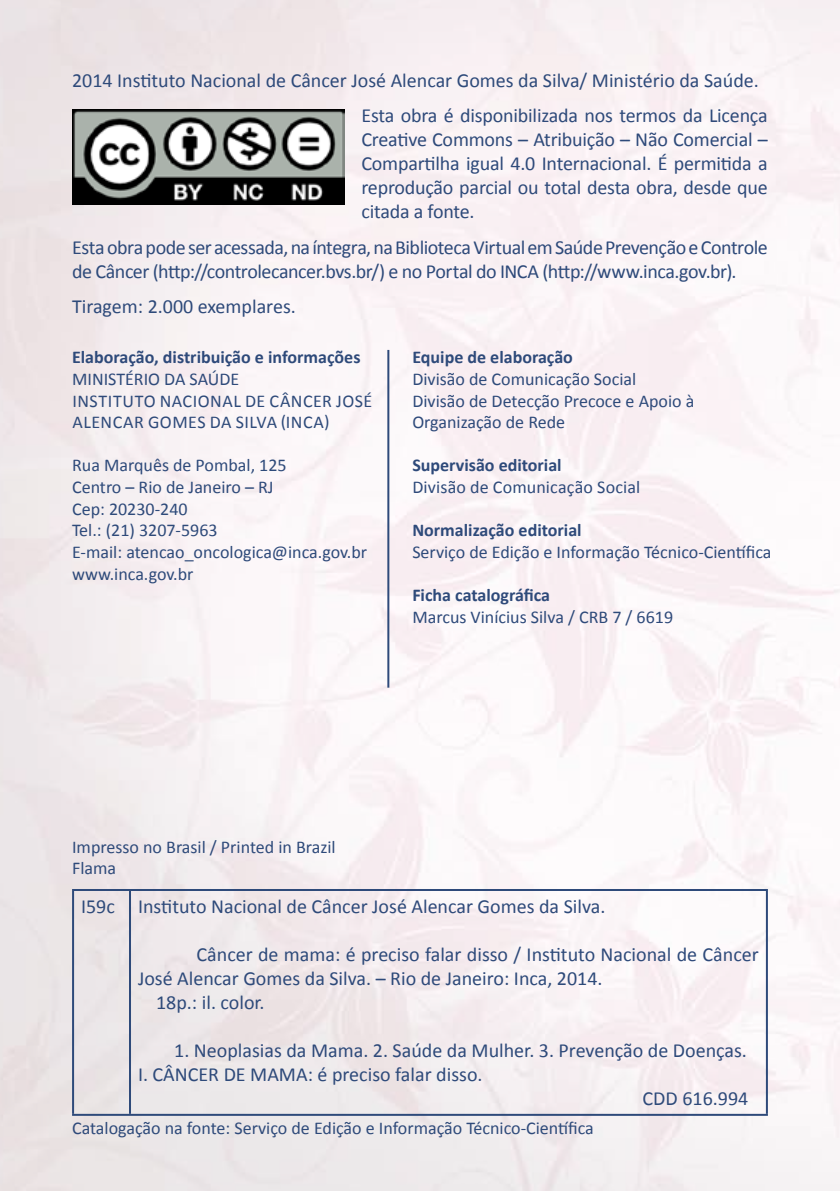
<style>
.page{position:relative;width:840px;height:1191px;background:#fff}
.page>*{position:absolute;margin:0;border:0;box-sizing:border-box;transform-origin:0 0}
.t1{font:20px/24px "Calibri";color:#2e4a7a}
.t2{font:20px/24px "Calibri";letter-spacing:-.025em;color:#2e4a7a}
.t3{font:18px/21.6px "Calibri";color:#2e4a7a}
.t4{font:700 18px "Calibri";color:#2e4a7a}
</style>
<div class="page">
<img style="left:0;top:0;width:839px;height:1191px">
<hr style="left:72px;top:889px;width:58px;height:2px;background:#2e4a7a">
<hr style="left:72px;top:891px;width:2px;height:222px;background:#2e4a7a">
<hr style="left:72px;top:1113px;width:58px;height:2px;background:#2e4a7a">
<hr style="left:130px;top:889px;width:637px;height:2px;background:#2e4a7a">
<hr style="left:129px;top:891px;width:2px;height:222px;background:#2e4a7a">
<hr style="left:765px;top:891px;width:2px;height:222px;background:#2e4a7a">
<hr style="left:130px;top:1113px;width:637px;height:2px;background:#2e4a7a">
<img style="left:72px;top:109px;width:272px;height:95px">
<hr style="left:387px;top:350px;width:2px;height:337px;background:#2e4a7a">
<p class="t1" style="left:361px;top:63px;width:407px;line-height:35.4px;text-indent:-289px">2014 Instituto Nacional de Câncer José Alencar Gomes da Silva/ Ministério da Saúde.<br>Esta obra é disponibilizada nos termos da Licença</p>
<p class="t1" style="left:361px;top:128px;width:407px;text-align:justify">Creative Commons – Atribuição – Não Comercial – Compartilha igual 4.0 Internacional. É permitida a reprodução parcial ou total desta obra, desde que citada a fonte.</p>
<p class="t2" style="left:72px;top:235px;width:697px">Esta obra pode ser acessada, na íntegra, na Biblioteca Virtual em Saúde Prevenção e Controle de Câncer (http://controlecancer.bvs.br/) e no Portal do INCA (http://www.inca.gov.br).</p>
<p class="t1" style="left:72px;top:294px;width:225px">Tiragem: 2.000 exemplares.</p>
<p class="t4" style="left:72px;top:346px;width:290px">Elaboração, distribuição e informações</p>
<p class="t3" style="left:72px;top:368px;width:169px">MINISTÉRIO DA SAÚDE<br>Instit</p>
<p class="t3" style="left:122px;top:390px;width:61px">uto Nacional</p>
<p class="t3" style="left:245px;top:390px;width:47px">de Câncer</p>
<p class="t3" style="left:336px;top:390px;width:17px">José</p>
<p class="t3" style="left:72px;top:411px;width:22px">Alencar</p>
<p class="t3" style="left:148px;top:411px;width:24px">Gomes</p>
<p class="t3" style="left:210px;top:411px;width:44px">da Silva</p>
<p class="t3" style="left:281px;top:411px;width:50px">(INCA)</p>
<p class="t3" style="left:72px;top:455px;width:296px">Rua Marquês de Pombal, 125<br>Centro – Rio de Janeiro – RJ<br>Cep: 20230-240<br>Tel.: (21) 3207-5963<br>E-mail: atencao_oncologica@inca.gov.br www.inca.gov.br</p>
<p class="t4" style="left:412px;top:346px;width:162px">Equipe de elaboração</p>
<p class="t3" style="left:412px;top:368px;width:283px">Divisão de Comunicação Social<br>Divisão de Detecção Precoce e Apoio à<br>Organização de Rede</p>
<p class="t4" style="left:412px;top:454px;width:151px">Supervisão editorial</p>
<p class="t3" style="left:412px;top:476px;width:229px">Divisão de Comunicação Social</p>
<p class="t4" style="left:412px;top:519px;width:171px">Normalização editorial</p>
<p class="t3" style="left:412px;top:541px;width:360px">Serviço de Edição e Informação Técnico-Científica</p>
<p class="t4" style="left:412px;top:583px;width:139px">Ficha catalográfica</p>
<p class="t3" style="left:412px;top:606px;width:262px">Marcus Vinícius Silva / CRB 7 / 6619</p>
<p class="t3" style="left:72px;top:836px;width:265px">Impresso no Brasil / Printed in Brazil<br>Flama</p>
<p class="t1" style="left:81px;top:894px;width:525px">I59c Instituto Nacional de Câncer José Alencar Gomes da Silva.</p>
<p class="t1" style="left:196px;top:942px;width:563px">Câncer de mama: é preciso falar disso / Instituto Nacional de Câncer</p>
<p class="t1" style="left:138px;top:966px;width:466px">José Alencar Gomes da Silva. – Rio de Janeiro: Inca, 2014.</p>
<p class="t1" style="left:156px;top:990px;width:110px">18p.: il. color.</p>
<p class="t1" style="left:174px;top:1038px;width:574px">1. Neoplasias da Mama. 2. Saúde da Mulher. 3. Prevenção de Doenças.</p>
<p class="t1" style="left:138px;top:1062px;width:346px">I. CÂNCER DE MAMA: é preciso falar disso.</p>
<p class="t1" style="left:642px;top:1086px;width:107px">CDD 616.994</p>
<p class="t3" style="left:72px;top:1117px;width:523px">Catalogação na fonte: Serviço de Edição e Informação Técnico-Científica</p>
</div>
